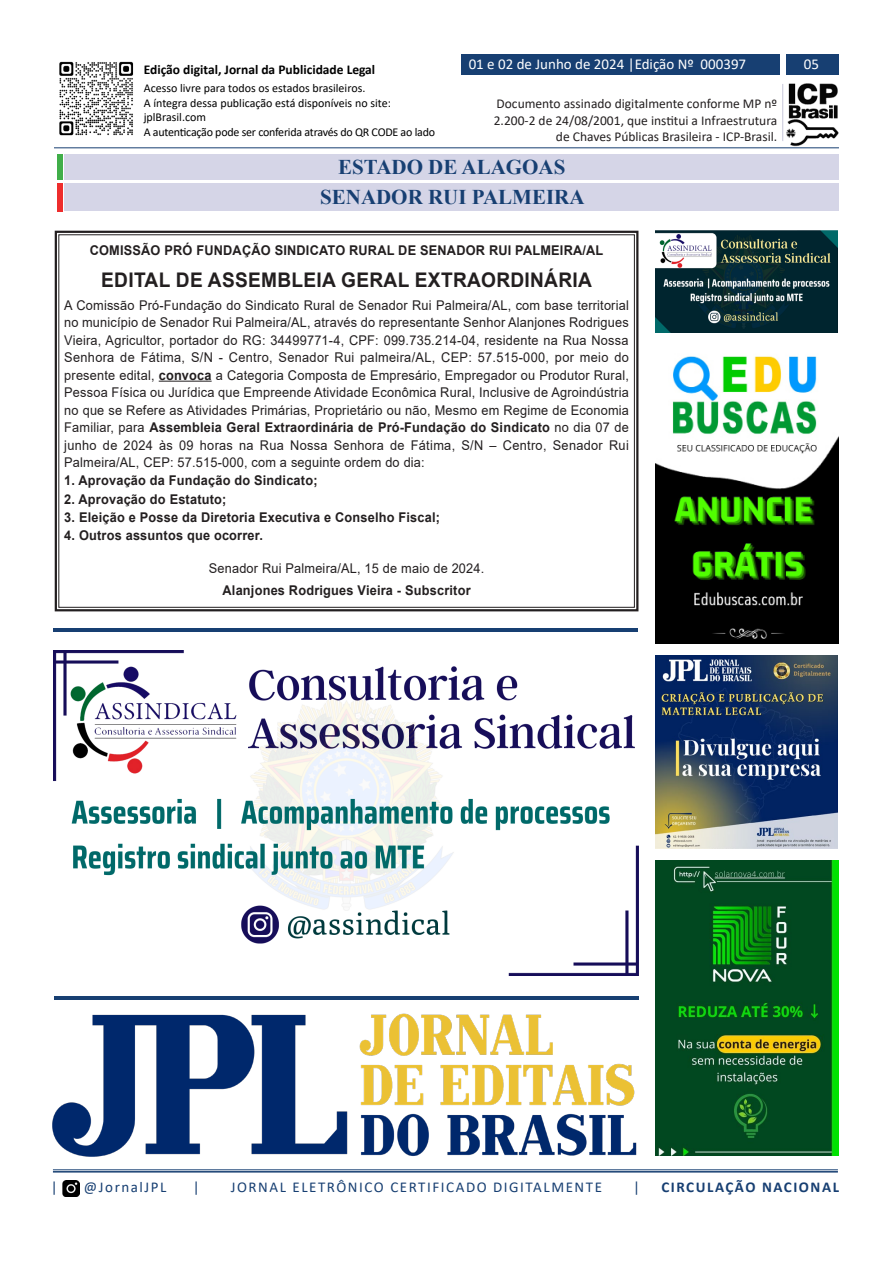
<style>
.page{position:relative;width:893px;height:1263px;background:#fff}
.page>*{position:absolute;margin:0;border:0;box-sizing:border-box;transform-origin:0 0}
.t1{font:700 21px/30.5px "Times New Roman";color:#173f72;text-align:center}
.t2{font:700 20.1px "Arial";letter-spacing:.015em;color:#231f20;scale:.95 1}
.t3{font:15px "Calibri";letter-spacing:.105em;color:#173f72}
.t4{font:15px "Calibri";color:#fff}
.t5{font:700 15px "Calibri";letter-spacing:.105em;color:#173f72}
.t6{font:13.5px/17.4px "Arial";letter-spacing:.015em;color:#231f20;text-align:justify;scale:.95 1}
.t7{font:700 13.5px "Arial";letter-spacing:.015em;color:#231f20;scale:.95 1}
.t8{font:13.5px/16.2px "Calibri";color:#231f20;text-align:right}
.t9{font:700 13.5px "Calibri";color:#000}
.t10{font:12px/14.4px "Calibri";color:#000}
.s1{font-weight:700}
</style>
<div class="page">
<img style="left:59px;top:61px;width:75px;height:75px">
<img style="left:783px;top:83px;width:56px;height:64px">
<hr style="left:782px;top:84px;width:1px;height:57px;background:#c7c7d9">
<div style="left:786px;top:54px;width:53px;height:21px;background:#173f72"></div>
<div style="left:461px;top:54px;width:319px;height:21px;background:#173f72"></div>
<hr style="left:54px;top:147px;width:785px;height:1px;background:#173f72">
<hr style="left:53px;top:1169px;width:785px;height:1px;background:#173f72">
<hr style="left:53px;top:1171px;width:785px;height:1px;background:#173f72">
<div style="left:57px;top:154px;width:6px;height:26px;background:#40ae49"></div>
<div style="left:65px;top:154px;width:774px;height:26px;background:#d5d5e7"></div>
<img style="left:655px;top:860px;width:184px;height:296px">
<img style="left:655px;top:231px;width:183px;height:101px">
<img style="left:655px;top:656px;width:183px;height:192px">
<img style="left:656px;top:356px;width:183px;height:287px">
<div style="left:65px;top:184px;width:774px;height:27px;background:#d5d5e7"></div>
<div style="left:57px;top:184px;width:6px;height:28px;background:#ee2d2d"></div>
<div style="left:55px;top:231px;width:583px;height:380px;border:2px solid #231f20"></div>
<hr style="left:159px;top:381px;width:53px;height:1px;background:#231f20">
<hr style="left:54px;top:628px;width:584px;height:3px;background:#173f72">
<img style="left:54px;top:651px;width:584px;height:324px">
<img style="left:52px;top:979px;width:662px;height:218px">
<p class="t9" style="left:144px;top:60px;width:233px">Edição digital, Jornal da Publicidade Legal</p>
<p class="t10" style="left:144px;top:81px;width:293px">Acesso livre para todos os estados brasileiros.<br>A íntegra dessa publicação está disponíveis no site: jplBrasil.com<br>A autenticação pode ser conferida através do QR CODE ao lado</p>
<p class="t4" style="left:469px;top:54px;width:279px">01 e 02 de Junho de 2024 |Edição Nº 000397</p>
<p class="t4" style="left:804px;top:54px;width:17px">05</p>
<p class="t8" style="left:494px;top:95px;width:285px">Documento assinado digitalmente conforme MP nº<br>2.200-2 de 24/08/2001, que institui a Infraestrutura de Chaves Públicas Brasileira - ICP-Brasil.</p>
<h1 class="t1" style="left:320px;top:151px;width:266px">ESTADO DE ALAGOAS<br>SENADOR RUI PALMEIRA</h1>
<p class="t7" style="left:90px;top:241px;width:542px">COMISSÃO PRÓ FUNDAÇÃO SINDICATO RURAL DE SENADOR RUI PALMEIRA/AL</p>
<h2 class="t2" style="left:101px;top:265px;width:518px">EDITAL DE ASSEMBLEIA GERAL EXTRAORDINÁRIA</h2>
<p class="t6" style="left:64px;top:296px;width:596px">A Comissão Pró-Fundação do Sindicato Rural de Senador Rui Palmeira/AL, com base territorial no município de Senador Rui Palmeira/AL, através do representante Senhor Alanjones Rodrigues Vieira, Agricultor, portador do RG: 34499771-4, CPF: 099.735.214-04, residente na Rua Nossa Senhora de Fátima, S/N - Centro, Senador Rui palmeira/AL, CEP: 57.515-000, por meio do presente edital, <span class="s1">convoca</span> a Categoria Composta de Empresário, Empregador ou Produtor Rural, Pessoa Física ou Jurídica que Empreende Atividade Econômica Rural, Inclusive de Agroindústria no que se Refere as Atividades Primárias, Proprietário ou não, Mesmo em Regime de Economia Familiar, para <span class="s1">Assembleia Geral Extraordinária de Pró-Fundação do Sindicato</span> no dia 07 de junho de 2024 às 09 horas na Rua Nossa Senhora de Fátima, S/N – Centro, Senador Rui Palmeira/AL, CEP: 57.515-000, com a seguinte ordem do dia:</p>
<p class="t7" style="left:64px;top:471px;width:268px">1. Aprovação da Fundação do Sindicato;</p>
<p class="t7" style="left:64px;top:489px;width:172px">2. Aprovação do Estatuto;</p>
<p class="t7" style="left:64px;top:508px;width:397px">3. Eleição e Posse da Diretoria Executiva e Conselho Fiscal;</p>
<p class="t7" style="left:64px;top:526px;width:211px">4. Outros assuntos que ocorrer.</p>
<p class="t6" style="left:209px;top:559px;width:292px">Senador Rui Palmeira/AL, 15 de maio de 2024.</p>
<p class="t7" style="left:223px;top:581px;width:263px">Alanjones Rodrigues Vieira - Subscritor</p>
<p class="t3" style="left:51px;top:1177px;width:8px">|</p>
<p class="t3" style="left:84px;top:1177px;width:84px">@JornalJPL</p>
<p class="t3" style="left:193px;top:1177px;width:8px">|</p>
<p class="t3" style="left:231px;top:1177px;width:373px">JORNAL ELETRÔNICO CERTIFICADO DIGITALMENTE</p>
<p class="t3" style="left:633px;top:1177px;width:8px">|</p>
<p class="t5" style="left:661px;top:1177px;width:179px">CIRCULAÇÃO NACIONAL</p>
</div>
